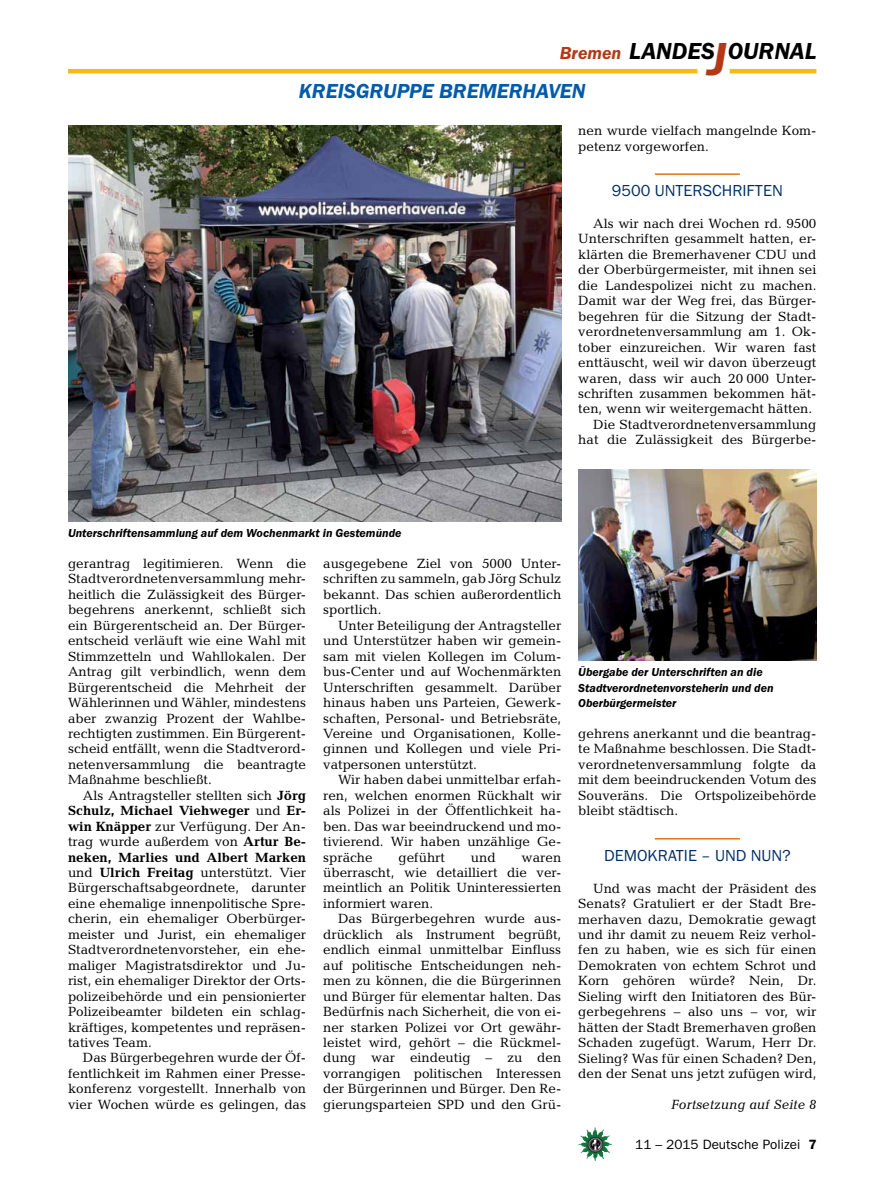
<style>
.page{position:relative;width:893px;height:1191px;background:#fff}
.page>*{position:absolute;margin:0;border:0;box-sizing:border-box;transform-origin:0 0}
.t1{font:italic 600 24px "Franklin Gothic Itc T";color:#000}
.t2{font:italic 600 21px "Franklin Gothic Itc T";color:#005baa}
.t3{font:italic 600 18px "Franklin Gothic Itc T";color:#b33916}
.t4{font:16.5px "Franklin Gothic Itc T";color:#002f67}
.t5{font:13.5px/15.5px "Candida";color:#000;text-align:justify}
.t6{font:13.5px "Franklin Gothic";color:#000}
.t7{font:italic 13.5px "Candida";color:#000}
.t8{font:italic 600 12px/15.5px "Franklin Gothic Itc T";color:#000}
.s1{font-size:48px;color:#b33916}
.s2{font-weight:700}
.s3{font-weight:600}
</style>
<div class="page">
<img style="left:578px;top:1127px;width:17px;height:25px">
<hr style="left:730px;top:69px;width:86px;height:4px;background:#fdb913">
<hr style="left:68px;top:69px;width:629px;height:4px;background:#fdb913">
<img style="left:68px;top:125px;width:493px;height:396px">
<hr style="left:655px;top:173px;width:85px;height:2px;background:#de761c">
<hr style="left:655px;top:838px;width:85px;height:1px;background:#de761c">
<img style="left:578px;top:470px;width:238px;height:191px">
<h3 class="t3" style="left:560px;top:42px;width:63px">Bremen</h3>
<h2 class="t2" style="left:299px;top:79px;width:85px">Kreisgruppe</h2>
<h2 class="t2" style="left:439px;top:79px;width:29px">Bremer</h2>
<h2 class="t2" style="left:523px;top:79px;width:28px">haven</h2>
<h1 class="t1" style="left:629px;top:37px;width:189px">LANDES<span class="s1">J</span>OURNAL</h1>
<p class="t5" style="left:578px;top:123px;width:240px">nen wurde vielfach mangelnde Kom&shy;petenz vorgeworfen.</p>
<p class="t4" style="left:612px;top:181px;width:172px">9500 UNTERSCHRIFTEN</p>
<p class="t5" style="left:593px;top:216px;width:225px">Als wir nach drei Wochen rd. 9500</p>
<p class="t5" style="left:578px;top:231px;width:240px">Unterschriften gesammelt hatten, er-</p>
<p class="t5" style="left:578px;top:247px;width:240px">klärten die Bremerhavener CDU und</p>
<p class="t5" style="left:578px;top:262px;width:240px">der Oberbürgermeister, mit ihnen sei</p>
<p class="t5" style="left:578px;top:277px;width:240px">die Landespolizei nicht zu machen.</p>
<p class="t5" style="left:578px;top:293px;width:240px">Damit war der Weg frei, das Bürger-</p>
<p class="t5" style="left:578px;top:308px;width:240px">begehren für die Sitzung der Stadt-</p>
<p class="t5" style="left:578px;top:324px;width:240px">verordnetenversammlung am 1. Ok-</p>
<p class="t5" style="left:578px;top:339px;width:240px">tober einzureichen. Wir waren fast</p>
<p class="t5" style="left:578px;top:355px;width:240px">enttäuscht, weil wir davon überzeugt</p>
<p class="t5" style="left:578px;top:370px;width:240px">waren, dass wir auch 20 000 Unter-</p>
<p class="t5" style="left:578px;top:386px;width:240px">schriften zusammen bekommen hät-</p>
<p class="t5" style="left:578px;top:401px;width:235px">ten, wenn wir weitergemacht hätten.</p>
<p class="t5" style="left:593px;top:416px;width:225px">Die Stadtverordnetenversammlung</p>
<p class="t5" style="left:578px;top:432px;width:240px">hat die Zulässigkeit des Bürgerbe-</p>
<p class="t8" style="left:68px;top:525px;width:335px">Unterschriftensammlung auf dem Wochenmarkt in Gestemünde</p>
<p class="t5" style="left:323px;top:556px;width:240px">ausgegebene Ziel von 5000 Unter&shy;schriften zu sammeln, gab Jörg Schulz bekannt. Das schien außerordentlich sportlich.</p>
<p class="t5" style="left:323px;top:617px;width:240px;text-indent:15px">Unter Beteiligung der Antragsteller und Unterstützer haben wir gemein&shy;sam mit vielen Kollegen im Colum&shy;bus-Center und auf Wochenmärkten Unterschriften gesammelt. Darüber hinaus haben uns Parteien, Gewerk&shy;schaften, Personal- und Betriebsräte, Vereine und Organisationen, Kolle&shy;ginnen und Kollegen und viele Pri&shy;vatpersonen unterstützt.</p>
<p class="t5" style="left:323px;top:772px;width:240px;text-indent:15px">Wir haben dabei unmittelbar erfah&shy;ren, welchen enormen Rückhalt wir als Polizei in der Öffentlichkeit ha&shy;ben. Das war beeindruckend und mo&shy;tivierend. Wir haben unzählige Ge&shy;spräche</p>
<p class="t5" style="left:68px;top:556px;width:240px">gerantrag legitimieren. Wenn die Stadtverordnetenversammlung mehr&shy;heitlich die Zulässigkeit des Bürger&shy;begehrens anerkennt, schließt sich ein Bürgerentscheid an. Der Bürger&shy;entscheid verläuft wie eine Wahl mit Stimmzetteln und Wahllokalen. Der Antrag gilt verbindlich, wenn dem Bürgerentscheid die Mehrheit der Wählerinnen und Wähler, mindestens aber zwanzig Prozent der Wahlbe&shy;rechtigten zustimmen. Ein Bürgerent&shy;scheid entfällt, wenn die Stadtverord&shy;netenversammlung die beantragte Maßnahme beschließt.</p>
<p class="t5" style="left:68px;top:787px;width:240px;text-indent:15px">Als Antragsteller stellten sich <span class="s2">Jörg Schulz, Michael Viehweger</span> und <span class="s2">Er&shy;win Knäpper</span> zur Verfügung. Der An&shy;trag wurde außerdem von <span class="s2">Artur Be&shy;neken, Marlies und Albert Marken </span>und <span class="s2">Ulrich Freitag</span> unterstützt. Vier Bürgerschaftsabgeordnete, darunter eine ehemalige innenpolitische Spre&shy;cherin, ein ehemaliger Oberbürger&shy;meister und Jurist, ein ehemaliger Stadtverordnetenvorsteher, ein ehe&shy;maliger Magistratsdirektor und Ju&shy;rist, ein ehemaliger Direktor der Orts&shy;polizeibehörde und ein pensionierter Polizeibeamter bildeten ein schlag&shy;kräftiges, kompetentes und repräsen&shy;tatives Team.</p>
<p class="t5" style="left:68px;top:1050px;width:240px;text-indent:15px">Das Bürgerbegehren wurde der Öf&shy;fentlichkeit im Rahmen einer Presse&shy;konferenz vorgestellt. Innerhalb von vier Wochen würde es gelingen, das</p>
<p class="t5" style="left:399px;top:849px;width:48px">geführt</p>
<p class="t5" style="left:471px;top:849px;width:26px">und</p>
<p class="t5" style="left:323px;top:849px;width:240px;text-indent:198px">waren überrascht, wie detailliert die ver&shy;meintlich an Politik Uninteressierten informiert waren.</p>
<p class="t5" style="left:323px;top:911px;width:240px;text-indent:15px">Das Bürgerbegehren wurde aus&shy;drücklich als Instrument begrüßt, endlich einmal unmittelbar Einfluss auf politische Entscheidungen neh&shy;men zu können, die die Bürgerinnen und Bürger für elementar halten. Das Bedürfnis nach Sicherheit, die von ei&shy;ner starken Polizei vor Ort gewähr&shy;leistet wird, gehört – die Rückmel&shy;dung war eindeutig – zu den vorrangigen politischen Interessen der Bürgerinnen und Bürger. Den Re&shy;gierungsparteien SPD und den Grü-</p>
<p class="t8" style="left:578px;top:664px;width:197px">Übergabe der Unterschriften an die<br>Stadtverordnetenvorsteherin und den<br>Oberbürgermeister</p>
<p class="t5" style="left:578px;top:725px;width:240px">gehrens anerkannt und die beantrag&shy;te Maßnahme beschlossen. Die Stadt&shy;verordnetenversammlung folgte da mit dem beeindruckenden Votum des Souveräns. Die Ortspolizeibehörde bleibt städtisch.</p>
<p class="t4" style="left:604px;top:845px;width:188px">DEMOKRATIE – UND NUN?</p>
<p class="t5" style="left:578px;top:880px;width:240px;text-indent:15px">Und was macht der Präsident des Senats? Gratuliert er der Stadt Bre&shy;merhaven dazu, Demokratie gewagt und ihr damit zu neuem Reiz verhol&shy;fen zu haben, wie es sich für einen Demokraten von echtem Schrot und Korn gehören würde? Nein, Dr.<br>Sieling wirft den Initiatoren des Bür&shy;gerbegehrens – also uns – vor, wir hätten der Stadt Bremerhaven großen Schaden zugefügt. Warum, Herr Dr.<br>Sieling? Was für einen Schaden? Den, den der Senat uns jetzt zufügen wird,</p>
<p class="t7" style="left:671px;top:1096px;width:147px">Fortsetzung auf Seite 8</p>
<p class="t6" style="left:635px;top:1136px;width:183px">11 – 2015 Deutsche Polizei <span class="s3">7</span></p>
</div>
